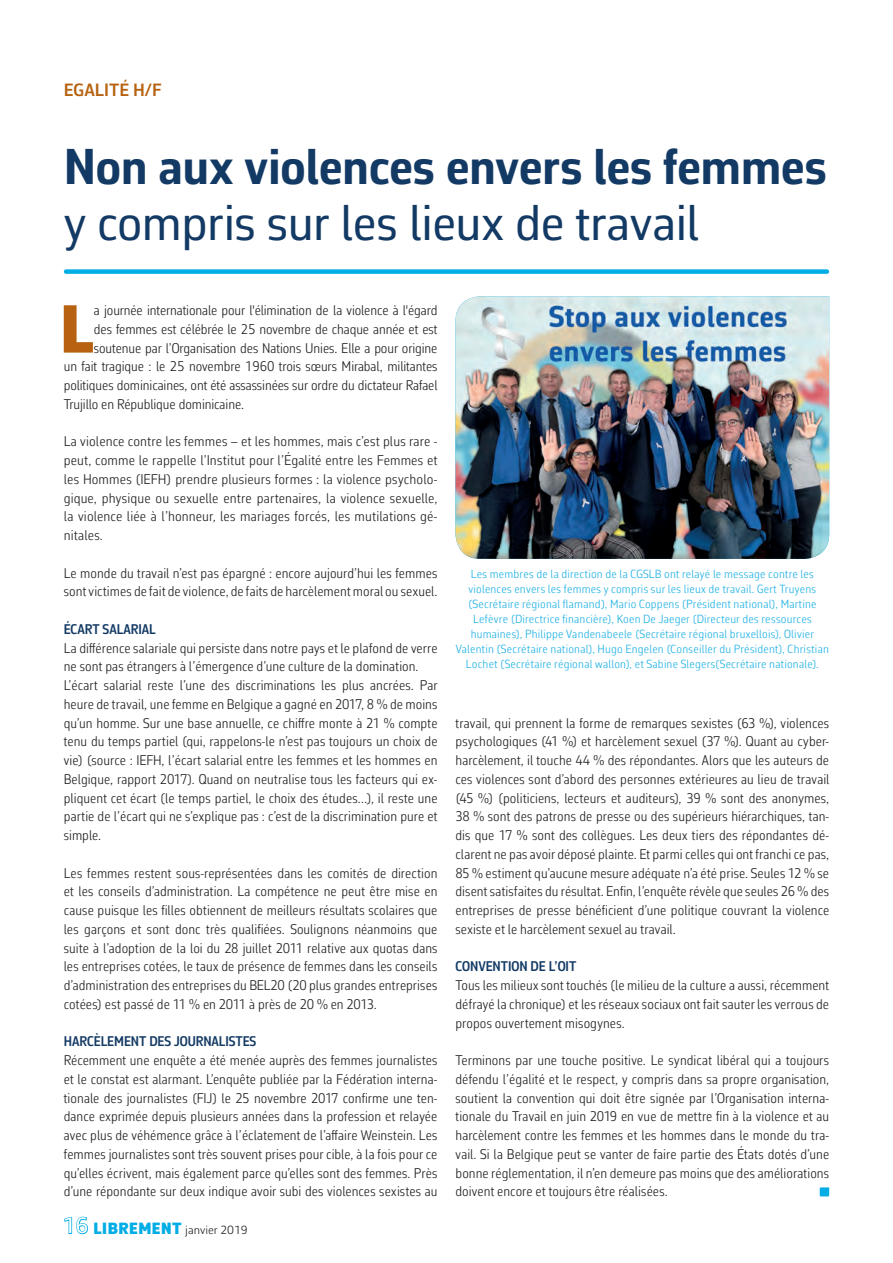
<style>
.page{position:relative;width:893px;height:1263px;background:#fff}
.page>*{position:absolute;margin:0;border:0;box-sizing:border-box;transform-origin:0 0}
.t1{font:900 68.7px "Corbeau Pro";color:#b66211}
.t2{font:700 51px "Corbeau Pro";letter-spacing:-.01em;color:#133a64}
.t3{font:51px "Corbeau Pro";letter-spacing:-.015em;color:#133a64}
.t4{font:600 18px "Corbeau Pro";color:#b66211}
.t5{font:300 14.25px/18.8px "Corbeau Con Pro";letter-spacing:.005em;color:#231f20;text-align:justify}
.t6{font:600 14.25px "Corbeau Con Pro";letter-spacing:-.005em;color:#133a64}
.t7{font:300 12px/15px "Corbeau Con Pro";letter-spacing:.02em;color:#21b2e4;text-align:center}
.t8{font:300 12px "Corbeau Pro";color:#231f20}
.s1{font-weight:400;font-size:22.5px;color:#fff}
.s2{font-weight:900;font-size:16.5px;color:#00ade5}
</style>
<div class="page">
<svg style="left:64px;top:1216px;width:25px;height:19px"></svg>
<svg style="left:820px;top:1187px;width:9px;height:9px"></svg>
<div style="left:66px;top:269px;width:761px;height:5px;background:#00ade5"></div>
<img style="left:455px;top:296px;width:374px;height:263px">
<p class="t4" style="left:64px;top:78px;width:99px">EGALITÉ H/F</p>
<h2 class="t2" style="left:64px;top:132px;width:764px">Non aux violences envers les femmes</h2>
<h2 class="t3" style="left:64px;top:188px;width:637px">y compris sur les lieux de travail</h2>
<h1 class="t1" style="left:60px;top:283px;width:36px">L</h1>
<p class="t5" style="left:94px;top:301px;width:345px">a journée internationale pour l'élimination de la violence à l'égard</p>
<p class="t5" style="left:94px;top:319px;width:345px">des femmes est célébrée le 25 novembre de chaque année et est</p>
<p class="t5" style="left:94px;top:338px;width:345px">soutenue par l’Organisation des Nations Unies. Elle a pour origine</p>
<p class="t5" style="left:64px;top:357px;width:375px">un fait tragique : le 25 novembre 1960 trois sœurs Mirabal, militantes</p>
<p class="t5" style="left:64px;top:376px;width:375px">politiques dominicaines, ont été assassinées sur ordre du dictateur Rafael</p>
<p class="t5" style="left:64px;top:394px;width:182px">Trujillo en République dominicaine.</p>
<p class="t5" style="left:64px;top:432px;width:375px">La violence contre les femmes – et les hommes, mais c’est plus rare - peut, comme le rappelle l’Institut pour l’Égalité entre les Femmes et les Hommes (IEFH) prendre plusieurs formes : la violence psycholo&shy;gique, physique ou sexuelle entre partenaires, la violence sexuelle, la violence liée à l’honneur, les mariages forcés, les mutilations gé&shy;nitales.</p>
<p class="t5" style="left:64px;top:563px;width:375px">Le monde du travail n’est pas épargné : encore aujourd’hui les femmes sont victimes de fait de violence, de faits de harcèlement moral ou sexuel.</p>
<p class="t6" style="left:64px;top:619px;width:94px">ÉCART SALARIAL</p>
<p class="t5" style="left:64px;top:638px;width:375px;text-align:left">La différence salariale qui persiste dans notre pays et le plafond de verre ne sont pas étrangers à l’émergence d’une culture de la domination.<br>L’écart salarial reste l’une des discriminations les plus ancrées. Par heure de travail, une femme en Belgique a gagné en 2017, 8 % de moins qu’un homme. Sur une base annuelle, ce chiffre monte à 21 % compte tenu du temps partiel (qui, rappelons-le n’est pas toujours un choix de vie) (source : IEFH, l’écart salarial entre les femmes et les hommes en Belgique, rapport 2017). Quand on neutralise tous les facteurs qui ex&shy;pliquent cet écart (le temps partiel, le choix des études…), il reste une partie de l’écart qui ne s’explique pas : c’est de la discrimination pure et simple.</p>
<p class="t5" style="left:64px;top:863px;width:375px">Les femmes restent sous-représentées dans les comités de direction et les conseils d’administration. La compétence ne peut être mise en cause puisque les filles obtiennent de meilleurs résultats scolaires que les garçons et sont donc très qualifiées. Soulignons néanmoins que suite à l’adoption de la loi du 28 juillet 2011 relative aux quotas dans les entreprises cotées, le taux de présence de femmes dans les conseils d’administration des entreprises du BEL20 (20 plus grandes entreprises cotées) est passé de 11 % en 2011 à près de 20 % en 2013.</p>
<p class="t6" style="left:64px;top:1032px;width:194px">HARCÈLEMENT DES JOURNALISTES</p>
<p class="t5" style="left:64px;top:1051px;width:375px">Récemment une enquête a été menée auprès des femmes journalistes et le constat est alarmant. L’enquête publiée par la Fédération interna&shy;tionale des journalistes (FIJ) le 25 novembre 2017 confirme une ten&shy;dance exprimée depuis plusieurs années dans la profession et relayée avec plus de véhémence grâce à l’éclatement de l’affaire Weinstein. Les femmes journalistes sont très souvent prises pour cible, à la fois pour ce qu’elles écrivent, mais également parce qu’elles sont des femmes. Près d’une répondante sur deux indique avoir subi des violences sexistes au</p>
<p class="t8" style="left:63px;top:1222px;width:187px"><span class="s1">16</span> <span class="s2">LIBREMENT</span> janvier 2019</p>
<p class="t7" style="left:456px;top:566px;width:375px">Les membres de la direction de la CGSLB ont relayé le message contre les violences envers les femmes y compris sur les lieux de travail. Gert Truyens (Secrétaire régional flamand), Mario Coppens (Président national), Martine Lefèvre (Directrice financière), Koen De Jaeger (Directeur des ressources humaines), Philippe Vandenabeele (Secrétaire régional bruxellois), Olivier Valentin (Secrétaire national), Hugo Engelen (Conseiller du Président), Christian Lochet (Secrétaire régional wallon), et Sabine Slegers(Secrétaire nationale).</p>
<p class="t5" style="left:455px;top:713px;width:375px">travail, qui prennent la forme de remarques sexistes (63 %), violences psychologiques (41 %) et harcèlement sexuel (37 %). Quant au cyber&shy;harcèlement, il touche 44 % des répondantes. Alors que les auteurs de ces violences sont d’abord des personnes extérieures au lieu de travail (45 %) (politiciens, lecteurs et auditeurs), 39 % sont des anonymes, 38 % sont des patrons de presse ou des supérieurs hiérarchiques, tan&shy;dis que 17 % sont des collègues. Les deux tiers des répondantes dé&shy;clarent ne pas avoir déposé plainte. Et parmi celles qui ont franchi ce pas, 85 % estiment qu’aucune mesure adéquate n’a été prise. Seules 12 % se disent satisfaites du résultat. Enfin, l’enquête révèle que seules 26 % des entreprises de presse bénéficient d’une politique couvrant la violence sexiste et le harcèlement sexuel au travail.</p>
<p class="t6" style="left:455px;top:957px;width:122px">CONVENTION DE L’OIT</p>
<p class="t5" style="left:455px;top:976px;width:375px">Tous les milieux sont touchés (le milieu de la culture a aussi, récemment défrayé la chronique) et les réseaux sociaux ont fait sauter les verrous de propos ouvertement misogynes.</p>
<p class="t5" style="left:455px;top:1051px;width:375px">Terminons par une touche positive. Le syndicat libéral qui a toujours défendu l’égalité et le respect, y compris dans sa propre organisation, soutient la convention qui doit être signée par l’Organisation interna&shy;tionale du Travail en juin 2019 en vue de mettre fin à la violence et au harcèlement contre les femmes et les hommes dans le monde du tra&shy;vail. Si la Belgique peut se vanter de faire partie des États dotés d’une bonne réglementation, il n’en demeure pas moins que des améliorations doivent encore et toujours être réalisées.</p>
</div>
